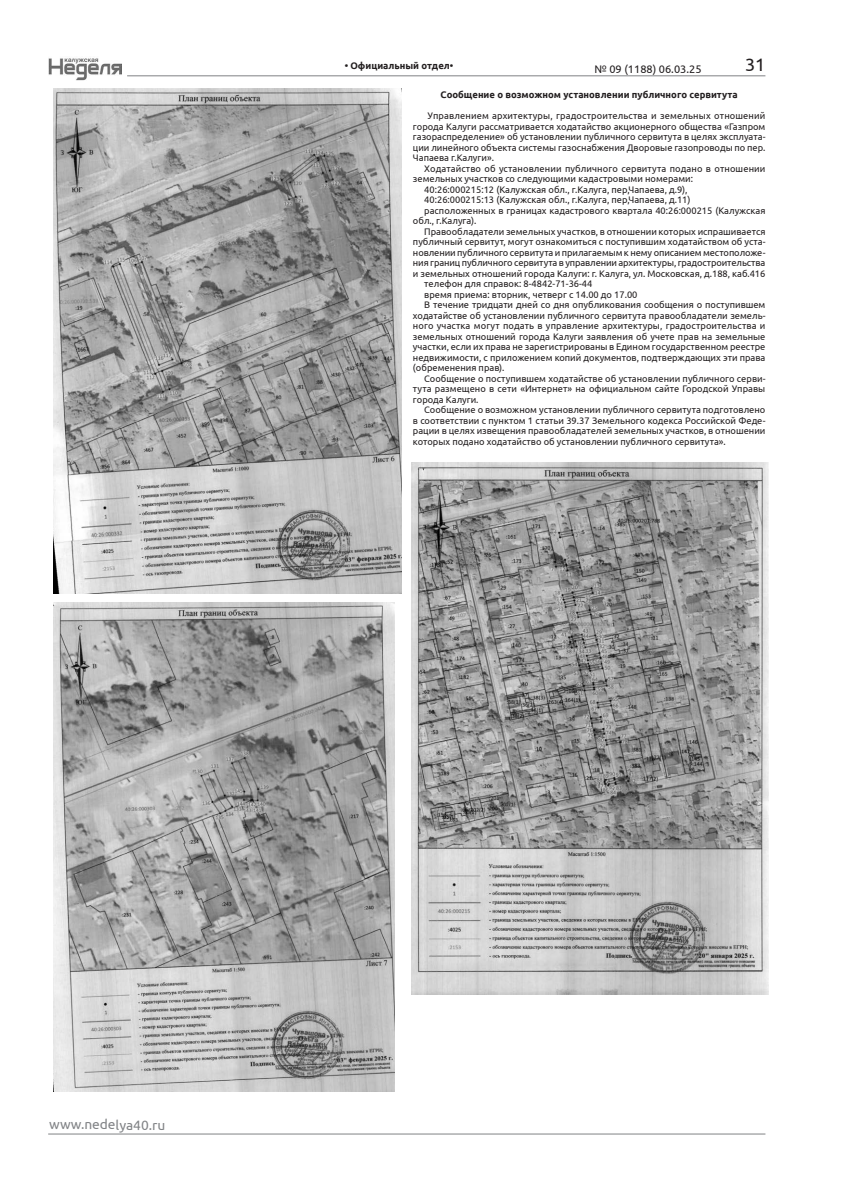
<style>
.page{position:relative;width:842px;height:1191px;background:#fff}
.page>*{position:absolute;margin:0;border:0;box-sizing:border-box;transform-origin:0 0}
.t1{font:18px "Ubuntu";color:#231f20}
.t2{font:13.7px "Ubuntu";letter-spacing:-.01em;color:#828487}
.t3{font:11px "Ubuntu";color:#231f20}
._10_Основной_текст{font:9.5px/10.5px "Ubuntu";color:#231f20;text-align:justify}
.Подзаголовок{font:700 9.5px "Ubuntu";color:#231f20}
</style>
<div class="page">
<hr style="left:48px;top:1133px;width:717px;height:1px;background:#808285">
<hr style="left:127px;top:76px;width:638px;height:1px;background:#808285">
<img style="left:48px;top:58px;width:73px;height:23px">
<img style="left:54px;top:88px;width:348px;height:505px">
<img style="left:54px;top:603px;width:340px;height:488px">
<img style="left:411px;top:463px;width:357px;height:531px">
<p class="Подзаголовок" style="left:345px;top:60px;width:110px">• Официальный отдел•</p>
<p class="t3" style="left:594px;top:62px;width:109px">№ 09 (1188) 06.03.25</p>
<h1 class="t1" style="left:745px;top:53px;width:22px">31</h1>
<p class="Подзаголовок" style="left:441px;top:89px;width:299px">Сообщение о возможном установлении публичного сервитута</p>
<p class="_10_Основной_текст" style="left:413px;top:110px;width:354px;text-indent:15px">Управлением архитектуры, градостроительства и земельных отношений города Калуги рассматривается ходатайство акционерного общества «Газпром газораспределение» об установлении публичного сервитута в целях эксплуата&shy;ции линейного объекта системы газоснабжения Дворовые газопроводы по пер.<br>Чапаева г.Калуги».</p>
<p class="_10_Основной_текст" style="left:413px;top:163px;width:354px;text-indent:11px">Ходатайство об установлении публичного сервитута подано в отношении земельных участков со следующими кадастровыми номерами:</p>
<p class="_10_Основной_текст" style="left:424px;top:184px;width:265px">40:26:000215:12 (Калужская обл., г.Калуга, пер,Чапаева, д.9),</p>
<p class="_10_Основной_текст" style="left:424px;top:194px;width:268px">40:26:000215:13 (Калужская обл., г.Калуга, пер,Чапаева, д.11)</p>
<p class="_10_Основной_текст" style="left:413px;top:205px;width:354px;text-indent:11px">расположенных в границах кадастрового квартала 40:26:000215 (Калужская обл., г.Калуга).</p>
<p class="_10_Основной_текст" style="left:413px;top:226px;width:354px;text-indent:11px">Правообладатели земельных участков, в отношении которых испрашивается публичный сервитут, могут ознакомиться с поступившим ходатайством об уста&shy;новлении публичного сервитута и прилагаемым к нему описанием местоположе&shy;ния границ публичного сервитута в управлении архитектуры, градостроительства и земельных отношений города Калуги: г. Калуга, ул. Московская, д.188, каб.416</p>
<p class="_10_Основной_текст" style="left:424px;top:278px;width:170px">телефон для справок: 8-4842-71-36-44</p>
<p class="_10_Основной_текст" style="left:424px;top:289px;width:215px">время приема: вторник, четверг с 14.00 до 17.00</p>
<p class="_10_Основной_текст" style="left:413px;top:299px;width:354px;text-indent:11px">В течение тридцати дней со дня опубликования сообщения о поступившем ходатайстве об установлении публичного сервитута правообладатели земель&shy;ного участка могут подать в управление архитектуры, градостроительства и земельных отношений города Калуги заявления об учете прав на земельные участки, если их права не зарегистрированы в Едином государственном реестре недвижимости, с приложением копий документов, подтверждающих эти права (обременения прав).</p>
<p class="_10_Основной_текст" style="left:413px;top:373px;width:354px;text-indent:11px">Сообщение о поступившем ходатайстве об установлении публичного серви&shy;тута размещено в сети «Интернет» на официальном сайте Городской Управы города Калуги.</p>
<p class="_10_Основной_текст" style="left:413px;top:404px;width:354px;text-indent:11px">Сообщение о возможном установлении публичного сервитута подготовлено в соответствии с пунктом 1 статьи 39.37 Земельного кодекса Российской Феде&shy;рации в целях извещения правообладателей земельных участков, в отношении которых подано ходатайство об установлении публичного сервитута».</p>
<h2 class="t2" style="left:49px;top:1116px;width:118px">www.nedelya40.ru</h2>
</div>
